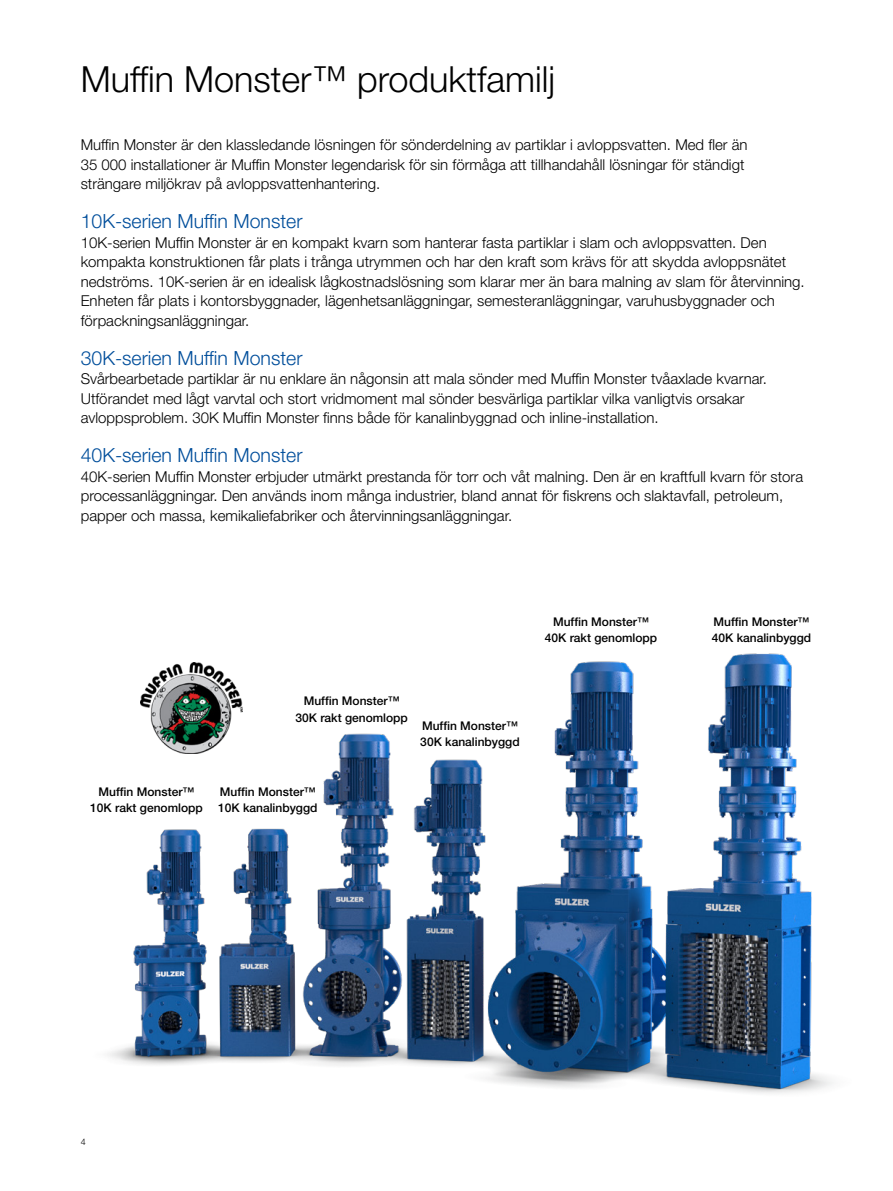
<style>
.page{position:relative;width:893px;height:1191px;background:#fff}
.page>*{position:absolute;margin:0;border:0;box-sizing:border-box;transform-origin:0 0}
.t1{font:300 36px "Helvetica Neue LT Pro";color:#000}
.Subtitle_blue{font:300 19.5px "Helvetica Neue LT Pro";color:#004e9b}
.Body_text{font:300 15px/19.5px "Helvetica Neue LT Pro";color:#000}
.t2{font:500 12px/16.5px "Helvetica Neue LT Pro";color:#000;text-align:center}
.t3{font:300 9px "Helvetica Neue LT Pro";color:#000}
</style>
<div class="page">
<img style="left:107px;top:653px;width:726px;height:441px">
<img style="left:141px;top:663px;width:102px;height:90px">
<p class="t1" style="left:81px;top:57px;width:476px">Muffin Monster™ produktfamilj</p>
<p class="Body_text" style="left:81px;top:135px;width:668px">Muffin Monster är den klassledande lösningen för sönderdelning av partiklar i avloppsvatten. Med fler än<br>35 000 installationer är Muffin Monster legendarisk för sin förmåga att tillhandahåll lösningar för ständigt strängare miljökrav på avloppsvattenhantering.</p>
<p class="Subtitle_blue" style="left:81px;top:209px;width:223px">10K-serien Muffin Monster</p>
<p class="Body_text" style="left:81px;top:232px;width:726px">10K-serien Muffin Monster är en kompakt kvarn som hanterar fasta partiklar i slam och avloppsvatten. Den kompakta konstruktionen får plats i trånga utrymmen och har den kraft som krävs för att skydda avloppsnätet nedströms. 10K-serien är en idealisk lågkostnadslösning som klarar mer än bara malning av slam för återvinning.<br>Enheten får plats i kontorsbyggnader, lägenhetsanläggningar, semesteranläggningar, varuhusbyggnader och förpackningsanläggningar.</p>
<p class="Subtitle_blue" style="left:81px;top:346px;width:223px">30K-serien Muffin Monster</p>
<p class="Body_text" style="left:81px;top:369px;width:688px">Svårbearbetade partiklar är nu enklare än någonsin att mala sönder med Muffin Monster tvåaxlade kvarnar.<br>Utförandet med lågt varvtal och stort vridmoment mal sönder besvärliga partiklar vilka vanligtvis orsakar avloppsproblem. 30K Muffin Monster finns både för kanalinbyggnad och inline-installation.</p>
<p class="Subtitle_blue" style="left:81px;top:443px;width:223px">40K-serien Muffin Monster</p>
<p class="Body_text" style="left:81px;top:466px;width:724px">40K-serien Muffin Monster erbjuder utmärkt prestanda för torr och våt malning. Den är en kraftfull kvarn för stora processanläggningar. Den används inom många industrier, bland annat för fiskrens och slaktavfall, petroleum, papper och massa, kemikaliefabriker och återvinningsanläggningar.</p>
<p class="t2" style="left:90px;top:783px;width:114px">Muffin Monster™<br>10K rakt genomlopp</p>
<p class="t2" style="left:295px;top:692px;width:114px">Muffin Monster™<br>30K rakt genomlopp</p>
<p class="t2" style="left:420px;top:717px;width:101px;text-align:left">Muffin Monster™<br>30K kanalinbyggd</p>
<p class="t2" style="left:218px;top:783px;width:101px;text-align:left">Muffin Monster™<br>10K kanalinbyggd</p>
<p class="t2" style="left:545px;top:613px;width:114px">Muffin Monster™<br>40K rakt genomlopp</p>
<p class="t2" style="left:712px;top:613px;width:101px;text-align:left">Muffin Monster™<br>40K kanalinbyggd</p>
<p class="t3" style="left:81px;top:1136px;width:7px">4</p>
</div>
